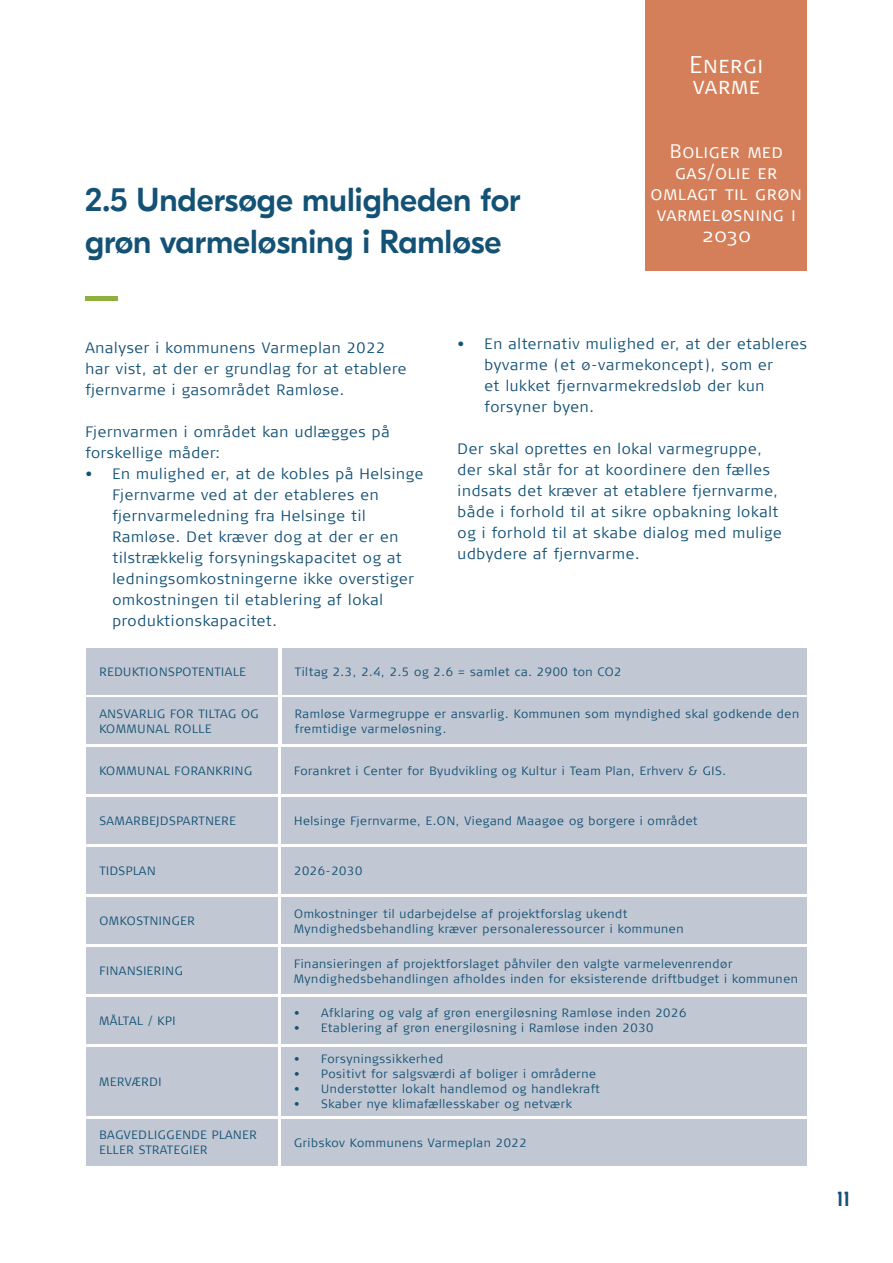
<style>
.page{position:relative;width:893px;height:1263px;background:#fff}
.page>*{position:absolute;margin:0;border:0;box-sizing:border-box;transform-origin:0 0}
.Overskrift_H2_-_Kapi{font:500 33px "GT Eesti Display";color:#135175}
.t1{font:300 24px/21px "Signa Caps";letter-spacing:.05em;color:#fff}
.t2{font:500 21px "GT Eesti Display";color:#135175}
.t3{font:300 19.5px/21px "Signa Caps";letter-spacing:.05em;color:#fff;text-align:center}
.t4{font:300 15px/21px "Signa Column";letter-spacing:.05em;color:#135175}
.Skemateskt{font:300 12px/15px "Signa Column";letter-spacing:.05em;color:#135175}
</style>
<div class="page">
<hr style="left:85px;top:296px;width:32px;height:4px;background:#90b03e">
<div style="left:281px;top:797px;width:526px;height:47px;background:#c1c7d3"></div>
<div style="left:281px;top:847px;width:526px;height:47px;background:#c1c7d3"></div>
<div style="left:281px;top:897px;width:526px;height:47px;background:#c1c7d3"></div>
<div style="left:281px;top:947px;width:526px;height:47px;background:#c1c7d3"></div>
<div style="left:281px;top:1047px;width:526px;height:68px;background:#c1c7d3"></div>
<div style="left:281px;top:997px;width:526px;height:47px;background:#c1c7d3"></div>
<div style="left:281px;top:1119px;width:526px;height:47px;background:#c1c7d3"></div>
<div style="left:282px;top:697px;width:525px;height:47px;background:#c1c7d3"></div>
<div style="left:87px;top:697px;width:191px;height:47px;background:#c1c7d3"></div>
<div style="left:87px;top:847px;width:191px;height:47px;background:#c1c7d3"></div>
<div style="left:87px;top:897px;width:191px;height:47px;background:#c1c7d3"></div>
<div style="left:87px;top:947px;width:191px;height:47px;background:#c1c7d3"></div>
<div style="left:87px;top:1047px;width:191px;height:68px;background:#c1c7d3"></div>
<div style="left:87px;top:997px;width:191px;height:47px;background:#c1c7d3"></div>
<div style="left:87px;top:1119px;width:191px;height:47px;background:#c1c7d3"></div>
<div style="left:87px;top:747px;width:191px;height:47px;background:#c1c7d3"></div>
<div style="left:281px;top:747px;width:526px;height:47px;background:#c1c7d3"></div>
<div style="left:87px;top:797px;width:191px;height:47px;background:#c1c7d3"></div>
<div style="left:646px;top:0;width:161px;height:270px;background:#d47f59"></div>
<div style="left:282px;top:648px;width:525px;height:47px;background:#c1c7d3"></div>
<div style="left:87px;top:648px;width:191px;height:47px;background:#c1c7d3"></div>
<p class="Overskrift_H2_-_Kapi" style="left:85px;top:182px;width:437px">2.5 Undersøge muligheden for</p>
<p class="Overskrift_H2_-_Kapi" style="left:85px;top:224px;width:418px">grøn varmeløsning i Ramløse</p>
<h2 class="t1" style="left:689px;top:54px;width:75px">Energi varme</h2>
<h3 class="t3" style="left:651px;top:141px;width:152px">Boliger med gas/olie er omlagt til grøn varmeløsning i<br>2030</h3>
<p class="t4" style="left:85px;top:338px;width:322px">Analyser i kommunens Varmeplan 2022 har vist, at der er grundlag for at etablere fjernvarme i gasområdet Ramløse.</p>
<p class="t4" style="left:85px;top:422px;width:306px">Fjernvarmen i området kan udlægges på forskellige måder:</p>
<p class="t4" style="left:112px;top:464px;width:313px;text-indent:-27px">• En mulighed er, at de kobles på Helsinge Fjernvarme ved at der etableres en fjernvarmeledning fra Helsinge til Ramløse. Det kræver dog at der er en tilstrækkelig forsyningskapacitet og at ledningsomkostningerne ikke overstiger omkostningen til etablering af lokal produktionskapacitet.</p>
<p class="t4" style="left:485px;top:333px;width:324px;text-indent:-27px">• En alternativ mulighed er, at der etableres byvarme (et ø-varmekoncept), som er<br>et lukket fjernvarmekredsløb der kun forsyner byen.</p>
<p class="t4" style="left:458px;top:438px;width:326px">Der skal oprettes en lokal varmegruppe, der skal står for at koordinere den fælles indsats det kræver at etablere fjernvarme, både i forhold til at sikre opbakning lokalt og i forhold til at skabe dialog med mulige udbydere af fjernvarme.</p>
<p class="Skemateskt" style="left:99px;top:664px;width:148px">REDUKTIONSPOTENTIALE</p>
<p class="Skemateskt" style="left:295px;top:664px;width:328px">Tiltag 2.3, 2.4, 2.5 og 2.6 = samlet ca. 2900 ton CO2</p>
<p class="Skemateskt" style="left:99px;top:706px;width:161px">ANSVARLIG FOR TILTAG OG<br>KOMMUNAL ROLLE</p>
<p class="Skemateskt" style="left:295px;top:706px;width:506px">Ramløse Varmegruppe er ansvarlig. Kommunen som myndighed skal godkende den fremtidige varmeløsning.</p>
<p class="Skemateskt" style="left:99px;top:763px;width:154px">KOMMUNAL FORANKRING</p>
<p class="Skemateskt" style="left:294px;top:763px;width:433px">Forankret i Center for Byudvikling og Kultur i Team Plan, Erhverv &amp; GIS.</p>
<p class="Skemateskt" style="left:99px;top:813px;width:138px">SAMARBEJDSPARTNERE</p>
<p class="Skemateskt" style="left:294px;top:813px;width:405px">Helsinge Fjernvarme, E.ON, Viegand Maagøe og borgere i området</p>
<p class="Skemateskt" style="left:294px;top:863px;width:70px">2026-2030</p>
<p class="Skemateskt" style="left:294px;top:906px;width:335px">Omkostninger til udarbejdelse af projektforslag ukendt</p>
<p class="Skemateskt" style="left:294px;top:921px;width:391px">Myndighedsbehandling kræver personaleressourcer i kommunen</p>
<p class="Skemateskt" style="left:294px;top:956px;width:440px">Finansieringen af projektforslaget påhviler den valgte varmelevenrendør</p>
<p class="Skemateskt" style="left:294px;top:971px;width:505px">Myndighedsbehandlingen afholdes inden for eksisterende driftbudget i kommunen</p>
<p class="Skemateskt" style="left:99px;top:863px;width:58px">TIDSPLAN</p>
<p class="Skemateskt" style="left:99px;top:913px;width:97px">OMKOSTNINGER</p>
<p class="Skemateskt" style="left:99px;top:963px;width:85px">FINANSIERING</p>
<p class="Skemateskt" style="left:99px;top:1013px;width:78px">MÅLTAL / KPI</p>
<p class="Skemateskt" style="left:99px;top:1074px;width:64px">MERVÆRDI</p>
<p class="Skemateskt" style="left:99px;top:1128px;width:159px">BAGVEDLIGGENDE PLANER<br>ELLER STRATEGIER</p>
<p class="Skemateskt" style="left:294px;top:1006px;width:394px">• Afklaring og valg af grøn energiløsning Ramløse inden 2026</p>
<p class="Skemateskt" style="left:294px;top:1021px;width:361px">• Etablering af grøn energiløsning i Ramløse inden 2030</p>
<p class="Skemateskt" style="left:294px;top:1051px;width:150px">• Forsyningssikkerhed</p>
<p class="Skemateskt" style="left:294px;top:1066px;width:303px">• Positivt for salgsværdi af boliger i områderne</p>
<p class="Skemateskt" style="left:294px;top:1081px;width:307px">• Understøtter lokalt handlemod og handlekraft</p>
<p class="Skemateskt" style="left:294px;top:1096px;width:279px">• Skaber nye klimafællesskaber og netværk</p>
<p class="Skemateskt" style="left:294px;top:1135px;width:234px">Gribskov Kommunens Varmeplan 2022</p>
<h3 class="t2" style="left:837px;top:1188px;width:15px">11</h3>
</div>
